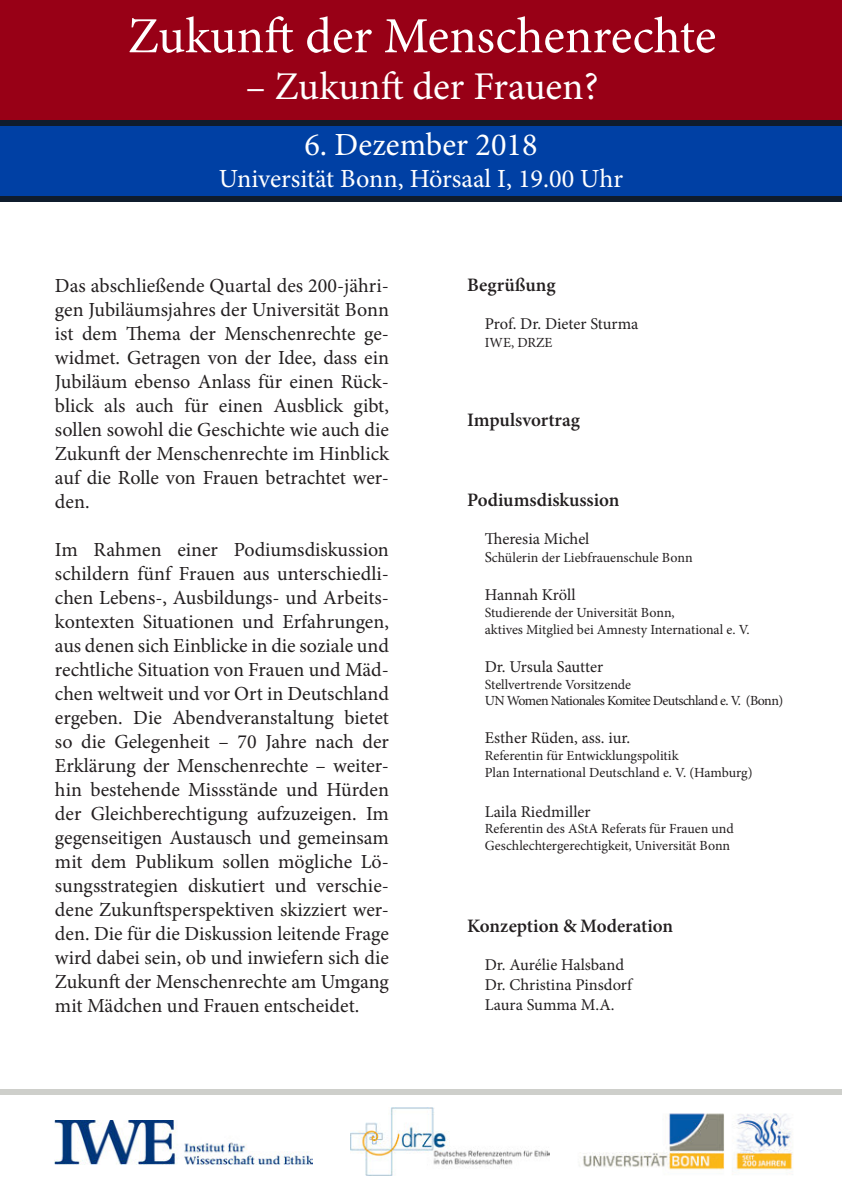
<style>
.page{position:relative;width:842px;height:1191px;background:#fff}
.page>*{position:absolute;margin:0;border:0;box-sizing:border-box;transform-origin:0 0}
.t1{font:50.6px "Minion Pro";color:#fff}
.t2{font:39.2px "Minion Pro";color:#fff}
.t3{font:32.4px "Minion Pro";color:#fff}
.t4{font:26.2px "Minion Pro";color:#fff}
.t5{font:20px/24px "Minion Pro";color:#231f20;text-align:justify}
.t6{font:600 19px "Minion Pro";color:#231f20}
.t7{font:16.4px/19.8px "Minion Pro";color:#231f20}
.t8{font:14px/16.8px "Minion Pro";letter-spacing:-.005em;color:#231f20}
.t9{font:14px/16.8px "Minion Pro";letter-spacing:-.035em;color:#231f20}
.s1{font-size:15.2px}
</style>
<div class="page">
<div style="left:0;top:125px;width:842px;height:71px;background:#0040a4"></div>
<div style="left:0;top:0;width:842px;height:122px;background:#980016"></div>
<div style="left:0;top:196px;width:842px;height:6px;background:#0f1c2d"></div>
<div style="left:0;top:120px;width:842px;height:5px;background:#0f1c2d"></div>
<img style="left:55px;top:1120px;width:257px;height:44px">
<img style="left:350px;top:1107px;width:199px;height:68px">
<img style="left:579px;top:1113px;width:214px;height:62px">
<div style="left:0;top:1089px;width:842px;height:6px;background:#cecfcb"></div>
<p class="t1" style="left:128px;top:2px;width:590px">Zukunft der Menschenrechte</p>
<p class="t2" style="left:246px;top:61px;width:354px">– Zukunft der Frauen?</p>
<p class="t3" style="left:304px;top:123px;width:235px">6. Dezember 2018</p>
<p class="t4" style="left:219px;top:161px;width:406px">Universität Bonn, Hörsaal I, 19.00 Uhr</p>
<p class="t5" style="left:55px;top:273px;width:335px">Das abschließende Quartal des 200-jähri&shy;gen Jubiläumsjahres der Universität Bonn ist dem Thema der Menschenrechte ge&shy;widmet. Getragen von der Idee, dass ein Jubiläum ebenso Anlass für einen Rück&shy;blick als auch für einen Ausblick gibt, sollen sowohl die Geschichte wie auch die Zukunft der Menschenrechte im Hinblick auf die Rolle von Frauen betrachtet wer&shy;den.</p>
<p class="t5" style="left:55px;top:537px;width:335px">Im Rahmen einer Podiumsdiskussion schildern fünf Frauen aus unterschiedli&shy;chen Lebens-, Ausbildungs- und Arbeits&shy;kontexten Situationen und Erfahrungen, aus denen sich Einblicke in die soziale und rechtliche Situation von Frauen und Mäd&shy;chen weltweit und vor Ort in Deutschland ergeben. Die Abendveranstaltung bietet so die Gelegenheit – 70 Jahre nach der Erklärung der Menschenrechte – weiter&shy;hin bestehende Missstände und Hürden der Gleichberechtigung aufzuzeigen. Im gegenseitigen Austausch und gemeinsam mit dem Publikum sollen mögliche Lö&shy;sungsstrategien diskutiert und verschie&shy;dene Zukunftsperspektiven skizziert wer&shy;den. Die für die Diskussion leitende Frage wird dabei sein, ob und inwiefern sich die Zukunft der Menschenrechte am Umgang mit Mädchen und Frauen entscheidet.</p>
<p class="t6" style="left:467px;top:272px;width:90px">Begrüßung</p>
<p class="t7" style="left:485px;top:314px;width:155px">Prof. Dr. Dieter Sturma</p>
<p class="t8" style="left:485px;top:335px;width:69px">IWE, DRZE</p>
<p class="t6" style="left:467px;top:406px;width:114px">Impulsvortrag</p>
<p class="t6" style="left:467px;top:487px;width:154px">Podiumsdiskussion</p>
<p class="t7" style="left:485px;top:529px;width:106px">Theresia Michel</p>
<p class="t8" style="left:485px;top:549px;width:209px"><span class="s1">S</span>chülerin der Liebfrauenschule Bonn</p>
<p class="t7" style="left:485px;top:585px;width:92px">Hannah Kröll</p>
<p class="t8" style="left:485px;top:604px;width:266px">Studierende der Universität Bonn,<br>aktives Mitglied bei Amnesty International e. V.</p>
<p class="t7" style="left:485px;top:657px;width:120px">Dr. Ursula Sautter</p>
<p class="t9" style="left:485px;top:676px;width:300px">Stellvertrende Vorsitzende<br>UN Women Nationales Komitee Deutschland e. V. (Bonn)</p>
<p class="t7" style="left:485px;top:728px;width:147px">Esther Rüden, ass. iur.</p>
<p class="t8" style="left:485px;top:747px;width:195px">Referentin für Entwicklungspolitik</p>
<p class="t8" style="left:485px;top:764px;width:269px">Plan International Deutschland e. V. (Hamburg)</p>
<p class="t7" style="left:485px;top:801px;width:107px">Laila Riedmiller</p>
<p class="t8" style="left:485px;top:820px;width:251px">Referentin des AStA Referats für Frauen und</p>
<p class="t8" style="left:485px;top:837px;width:247px">Geschlechtergerechtigkeit, Universität Bonn</p>
<p class="t6" style="left:467px;top:912px;width:207px">Konzeption &amp; Moderation</p>
<p class="t7" style="left:485px;top:955px;width:141px">Dr. Aurélie Halsband</p>
<p class="t7" style="left:485px;top:974px;width:149px">Dr. Christina Pinsdorf<br>Laura Summa M.A.</p>
</div>
